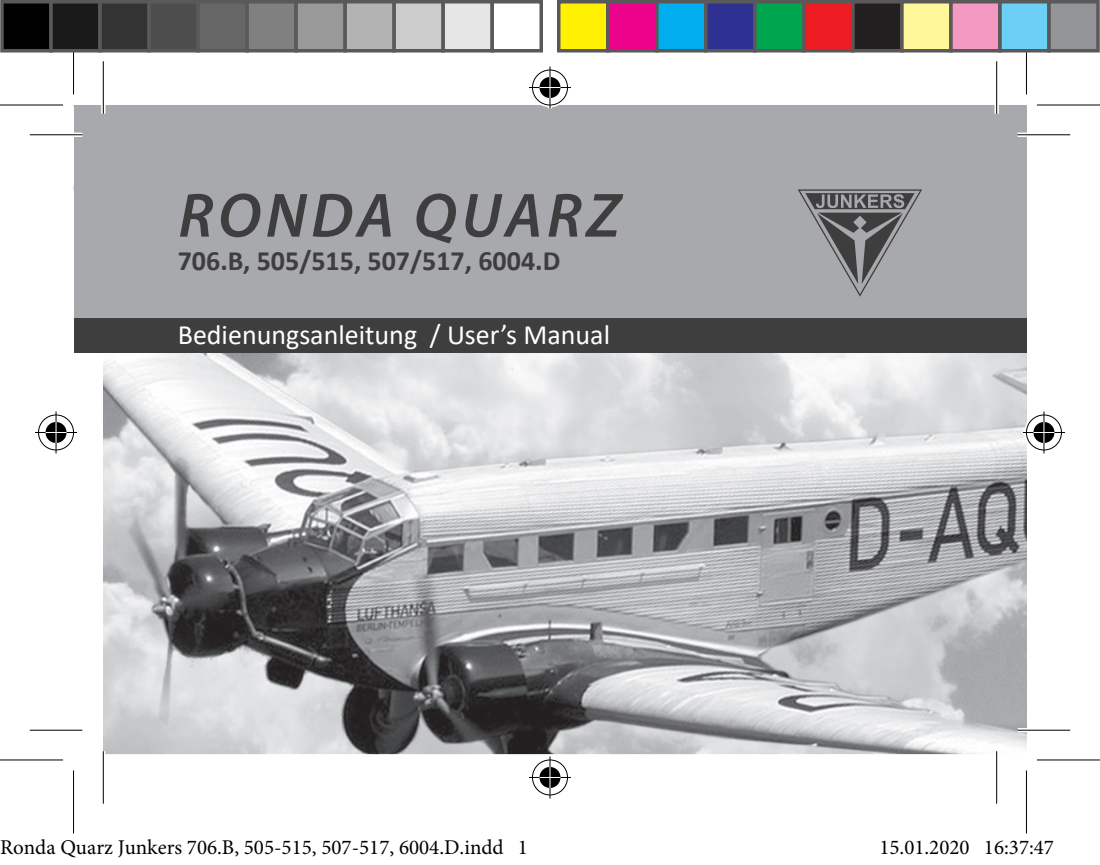
<style>
.page{position:relative;width:1100px;height:865px;background:#fff}
.page>*{position:absolute;margin:0;border:0;box-sizing:border-box;transform-origin:0 0}
.t1{font:italic 600 63px "Myriad Pro";letter-spacing:.07em;color:#3e3e3f}
.t2{font:28px "Calibri";color:#fff}
.t3{font:700 28px "Calibri";color:#3e3e3f}
.t4{font:21px "Minion Pro";color:#000}
</style>
<div class="page">
<div style="left:74px;top:105px;width:952px;height:213px;background:#a8a9ad"></div>
<img style="left:103px;top:353px;width:923px;height:402px">
<svg style="left:798px;top:189px;width:124px;height:108px"></svg>
<div style="left:74px;top:318px;width:952px;height:35px;background:#3e3e3f"></div>
<svg style="left:30px;top:133px;width:52px;height:4px"></svg>
<svg style="left:1017px;top:133px;width:53px;height:4px"></svg>
<hr style="left:1017px;top:728px;width:53px;height:4px;background:#fff">
<svg style="left:101px;top:61px;width:4px;height:53px"></svg>
<svg style="left:102px;top:751px;width:3px;height:53px"></svg>
<svg style="left:994px;top:61px;width:4px;height:53px"></svg>
<svg style="left:994px;top:751px;width:4px;height:53px"></svg>
<hr style="left:30px;top:134px;width:52px;height:1px;background:#000">
<hr style="left:1017px;top:134px;width:53px;height:1px;background:#000">
<hr style="left:30px;top:729px;width:52px;height:2px;background:#000">
<hr style="left:1017px;top:729px;width:53px;height:2px;background:#000">
<hr style="left:103px;top:61px;width:1px;height:53px;background:#000">
<hr style="left:103px;top:751px;width:1px;height:53px;background:#000">
<hr style="left:996px;top:61px;width:1px;height:53px;background:#000">
<hr style="left:996px;top:751px;width:1px;height:53px;background:#000">
<svg style="left:0;top:760px;width:63px;height:1px"></svg>
<svg style="left:1037px;top:760px;width:62px;height:1px"></svg>
<hr style="left:0;top:104px;width:63px;height:2px;background:#000">
<hr style="left:1036px;top:104px;width:63px;height:2px;background:#000">
<hr style="left:0;top:759px;width:63px;height:1px;background:#000">
<hr style="left:1036px;top:759px;width:63px;height:1px;background:#000">
<hr style="left:73px;top:31px;width:1px;height:63px;background:#000">
<hr style="left:73px;top:770px;width:1px;height:63px;background:#000">
<hr style="left:1025px;top:31px;width:2px;height:63px;background:#000">
<hr style="left:1025px;top:770px;width:2px;height:63px;background:#000">
<div style="left:530px;top:68px;width:39px;height:39px;border:4px solid #fff;border-radius:50%"></div>
<div style="left:529px;top:85px;width:42px;height:5px;background:#fff"></div>
<svg style="left:548px;top:67px;width:4px;height:42px"></svg>
<div style="left:537px;top:75px;width:25px;height:25px;border:4px solid #fff;border-radius:50%"></div>
<div style="left:532px;top:70px;width:36px;height:35px;border:1px solid #000;border-radius:50%"></div>
<hr style="left:529px;top:87px;width:42px;height:1px;background:#000">
<hr style="left:549px;top:67px;width:1px;height:42px;background:#000">
<svg style="left:539px;top:77px;width:21px;height:21px"></svg>
<div style="left:530px;top:758px;width:39px;height:39px;border:4px solid #fff;border-radius:50%"></div>
<hr style="left:529px;top:775px;width:42px;height:4px;background:#fff">
<svg style="left:548px;top:756px;width:4px;height:42px"></svg>
<div style="left:537px;top:765px;width:25px;height:25px;border:4px solid #fff;border-radius:50%"></div>
<div style="left:532px;top:759px;width:36px;height:36px;border:1px solid #000;border-radius:50%"></div>
<hr style="left:529px;top:777px;width:42px;height:1px;background:#000">
<hr style="left:549px;top:756px;width:1px;height:42px;background:#000">
<svg style="left:539px;top:767px;width:21px;height:21px"></svg>
<div style="left:36px;top:413px;width:40px;height:39px;border:4px solid #fff;border-radius:50%"></div>
<div style="left:35px;top:430px;width:42px;height:5px;background:#fff"></div>
<hr style="left:54px;top:411px;width:4px;height:42px;background:#fff">
<div style="left:43px;top:420px;width:26px;height:25px;border:4px solid #fff;border-radius:50%"></div>
<div style="left:38px;top:414px;width:36px;height:36px;border:1px solid #000;border-radius:50%"></div>
<hr style="left:35px;top:432px;width:42px;height:1px;background:#000">
<hr style="left:55px;top:411px;width:2px;height:42px;background:#000">
<div style="left:46px;top:422px;width:21px;height:21px;background:#000;border-radius:50%"></div>
<svg style="left:46px;top:432px;width:21px;height:1px"></svg>
<hr style="left:55px;top:422px;width:2px;height:21px;background:#fff">
<div style="left:1024px;top:413px;width:39px;height:39px;border:4px solid #fff;border-radius:50%"></div>
<div style="left:1022px;top:430px;width:42px;height:5px;background:#fff"></div>
<svg style="left:1041px;top:411px;width:5px;height:42px"></svg>
<div style="left:1031px;top:420px;width:25px;height:25px;border:4px solid #fff;border-radius:50%"></div>
<div style="left:1025px;top:414px;width:36px;height:36px;border:1px solid #000;border-radius:50%"></div>
<hr style="left:1022px;top:432px;width:42px;height:1px;background:#000">
<hr style="left:1043px;top:411px;width:1px;height:42px;background:#000">
<svg style="left:1033px;top:422px;width:21px;height:21px"></svg>
<div style="left:2px;top:2px;width:49px;height:49px;background:#000"></div>
<div style="left:0;top:0;width:53px;height:53px;border:4px solid #595959"></div>
<div style="left:51px;top:2px;width:49px;height:49px;background:#1a1a1a"></div>
<div style="left:49px;top:0;width:53px;height:53px;border:4px solid #595959"></div>
<div style="left:100px;top:2px;width:49px;height:49px;background:#333"></div>
<div style="left:98px;top:0;width:53px;height:53px;border:4px solid #595959"></div>
<div style="left:149px;top:2px;width:49px;height:49px;background:#4d4d4d"></div>
<div style="left:147px;top:0;width:53px;height:53px;border:4px solid #595959"></div>
<div style="left:198px;top:2px;width:49px;height:49px;background:#666"></div>
<div style="left:196px;top:0;width:53px;height:53px;border:4px solid #595959"></div>
<div style="left:247px;top:2px;width:49px;height:49px;background:#808080"></div>
<div style="left:245px;top:0;width:53px;height:53px;border:4px solid #595959"></div>
<div style="left:296px;top:2px;width:49px;height:49px;background:#999"></div>
<div style="left:294px;top:0;width:53px;height:53px;border:4px solid #595959"></div>
<div style="left:345px;top:2px;width:49px;height:49px;background:#b3b3b3"></div>
<div style="left:343px;top:0;width:53px;height:53px;border:4px solid #595959"></div>
<div style="left:394px;top:2px;width:49px;height:49px;background:#ccc"></div>
<div style="left:392px;top:0;width:53px;height:53px;border:4px solid #595959"></div>
<div style="left:443px;top:2px;width:49px;height:49px;background:#e6e6e6"></div>
<div style="left:441px;top:0;width:53px;height:53px;border:4px solid #595959"></div>
<div style="left:490px;top:0;width:53px;height:53px;border:4px solid #595959"></div>
<div style="left:558px;top:2px;width:49px;height:49px;background:#fff101"></div>
<div style="left:557px;top:0;width:52px;height:53px;border:4px solid #595959"></div>
<div style="left:607px;top:2px;width:49px;height:49px;background:#ed028c"></div>
<div style="left:606px;top:0;width:52px;height:53px;border:4px solid #595959"></div>
<div style="left:656px;top:2px;width:49px;height:49px;background:#00aeef"></div>
<div style="left:655px;top:0;width:52px;height:53px;border:4px solid #595959"></div>
<div style="left:705px;top:2px;width:49px;height:49px;background:#2e3092"></div>
<div style="left:704px;top:0;width:52px;height:53px;border:4px solid #595959"></div>
<div style="left:754px;top:2px;width:49px;height:49px;background:#00a54f"></div>
<div style="left:753px;top:0;width:52px;height:53px;border:4px solid #595959"></div>
<div style="left:803px;top:2px;width:49px;height:49px;background:#ee1d23"></div>
<div style="left:802px;top:0;width:52px;height:53px;border:4px solid #595959"></div>
<div style="left:852px;top:2px;width:49px;height:49px;background:#231f20"></div>
<div style="left:851px;top:0;width:52px;height:53px;border:4px solid #595959"></div>
<div style="left:901px;top:2px;width:49px;height:49px;background:#fff79a"></div>
<div style="left:900px;top:0;width:52px;height:53px;border:4px solid #595959"></div>
<div style="left:950px;top:2px;width:49px;height:49px;background:#f499c2"></div>
<div style="left:949px;top:0;width:52px;height:53px;border:4px solid #595959"></div>
<div style="left:999px;top:2px;width:49px;height:49px;background:#6bcff6"></div>
<div style="left:998px;top:0;width:52px;height:53px;border:4px solid #595959"></div>
<div style="left:1048px;top:2px;width:49px;height:49px;background:#939598"></div>
<div style="left:1047px;top:0;width:52px;height:53px;border:4px solid #595959"></div>
<div style="left:13px;top:844px;width:11px;height:11px;border:1px solid #fff;border-radius:50%"></div>
<div style="left:15px;top:845px;width:7px;height:10px;border:1px solid #fff;border-radius:50%"></div>
<div style="left:197px;top:840px;width:10px;height:15px;border:1px solid #fff;border-radius:50%"></div>
<div style="left:199px;top:841px;width:6px;height:14px;border:1px solid #fff;border-radius:50%"></div>
<div style="left:254px;top:840px;width:10px;height:15px;border:1px solid #fff;border-radius:50%"></div>
<div style="left:256px;top:841px;width:6px;height:14px;border:1px solid #fff;border-radius:50%"></div>
<div style="left:331px;top:840px;width:10px;height:15px;border:1px solid #fff;border-radius:50%"></div>
<div style="left:333px;top:841px;width:7px;height:14px;border:1px solid #fff;border-radius:50%"></div>
<div style="left:409px;top:840px;width:10px;height:15px;border:1px solid #fff;border-radius:50%"></div>
<div style="left:411px;top:841px;width:6px;height:14px;border:1px solid #fff;border-radius:50%"></div>
<div style="left:419px;top:840px;width:10px;height:15px;border:1px solid #fff;border-radius:50%"></div>
<div style="left:421px;top:841px;width:6px;height:14px;border:1px solid #fff;border-radius:50%"></div>
<div style="left:904px;top:840px;width:10px;height:15px;border:1px solid #fff;border-radius:50%"></div>
<div style="left:906px;top:841px;width:6px;height:14px;border:1px solid #fff;border-radius:50%"></div>
<div style="left:939px;top:840px;width:10px;height:15px;border:1px solid #fff;border-radius:50%"></div>
<div style="left:941px;top:841px;width:6px;height:14px;border:1px solid #fff;border-radius:50%"></div>
<div style="left:959px;top:840px;width:10px;height:15px;border:1px solid #fff;border-radius:50%"></div>
<div style="left:961px;top:841px;width:6px;height:14px;border:1px solid #fff;border-radius:50%"></div>
<p class="t1" style="left:178px;top:175px;width:443px">RONDA QUARZ</p>
<p class="t3" style="left:178px;top:241px;width:384px">706.B, 505/515, 507/517, 6004.D</p>
<p class="t2" style="left:178px;top:315px;width:434px">Bedienungsanleitung / User’s Manual</p>
<p class="t4" style="left:0;top:834px;width:529px">Ronda Quarz Junkers 706.B, 505-515, 507-517, 6004.D.indd 1</p>
<p class="t4" style="left:879px;top:834px;width:176px">15.01.2020 16:37:47</p>
</div>
